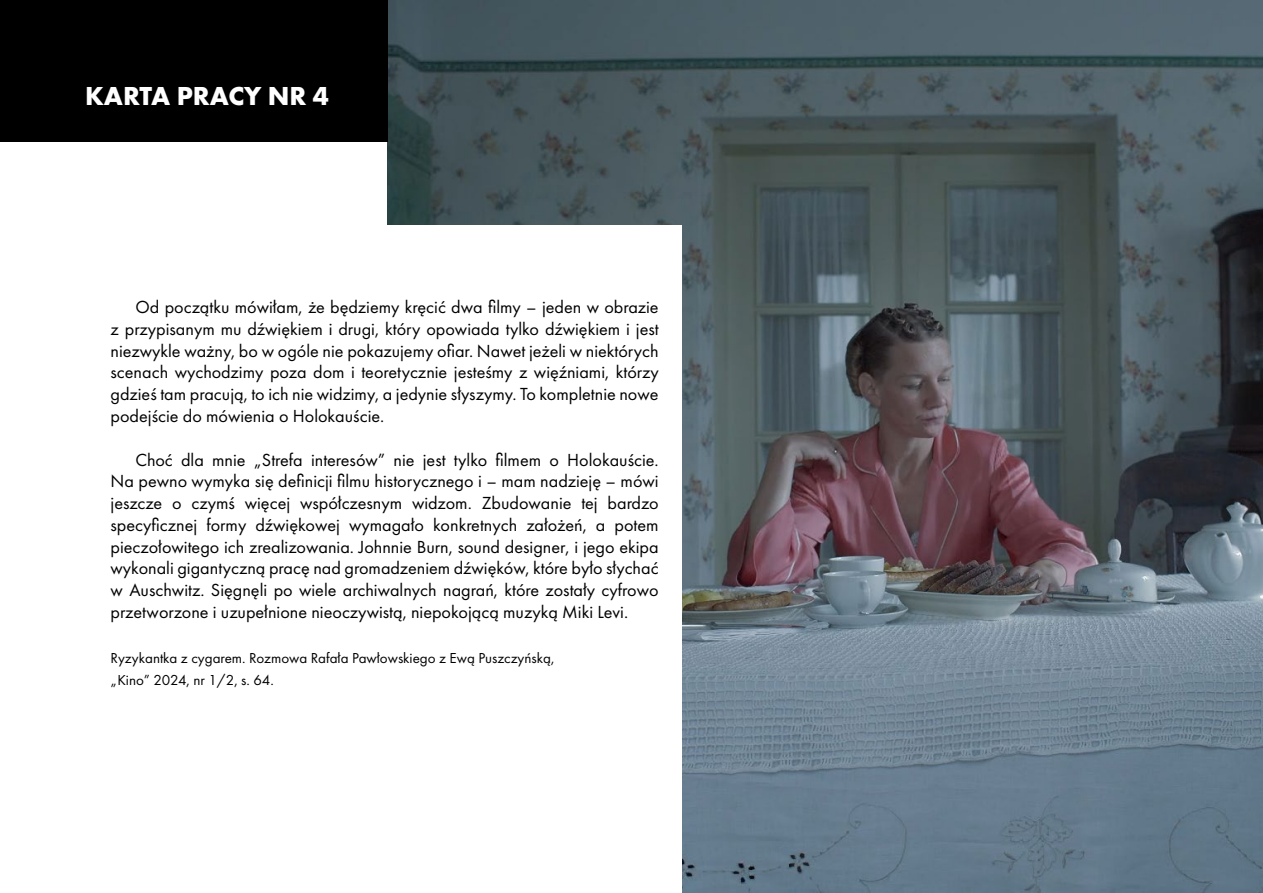
<style>
.page{position:relative;width:1263px;height:893px;background:#fff}
.page>*{position:absolute;margin:0;border:0;box-sizing:border-box;transform-origin:0 0}
.t1{font:700 27px "Futura PT";color:#fff}
.t2{font:18.15px/21.8px "Futura PT";color:#000;text-align:justify}
.t3{font:15px/21.8px "Futura PT";color:#000}
</style>
<div class="page">
<img style="left:388px;top:0;width:875px;height:893px">
<div style="left:94px;top:225px;width:588px;height:668px;background:#fff"></div>
<div style="left:0;top:0;width:388px;height:141px;background:#000"></div>
<h1 class="t1" style="left:85px;top:78px;width:245px">KARTA PRACY NR 4</h1>
<p class="t2" style="left:111px;top:296px;width:550px;text-indent:25px">Od początku mówiłam, że będziemy kręcić dwa filmy – jeden w obrazie z przypisanym mu dźwiękiem i drugi, który opowiada tylko dźwiękiem i jest niezwykle ważny, bo w ogóle nie pokazujemy ofiar. Nawet jeżeli w niektórych scenach wychodzimy poza dom i teoretycznie jesteśmy z więźniami, którzy gdzieś tam pracują, to ich nie widzimy, a jedynie słyszymy. To kompletnie nowe podejście do mówienia o Holokauście.</p>
<p class="t2" style="left:111px;top:448px;width:550px;text-indent:25px">Choć dla mnie „Strefa interesów” nie jest tylko filmem o Holokauście.<br>Na pewno wymyka się definicji filmu historycznego i – mam nadzieję – mówi jeszcze o czymś więcej współczesnym widzom. Zbudowanie tej bardzo specyficznej formy dźwiękowej wymagało konkretnych założeń, a potem pieczołowitego ich zrealizowania. Johnnie Burn, sound designer, i jego ekipa wykonali gigantyczną pracę nad gromadzeniem dźwięków, które było słychać w Auschwitz. Sięgnęli po wiele archiwalnych nagrań, które zostały cyfrowo przetworzone i uzupełnione nieoczywistą, niepokojącą muzyką Miki Levi.</p>
<p class="t3" style="left:111px;top:647px;width:445px">Ryzykantka z cygarem. Rozmowa Rafała Pawłowskiego z Ewą Puszczyńską, „Kino” 2024, nr 1/2, s. 64.</p>
</div>
